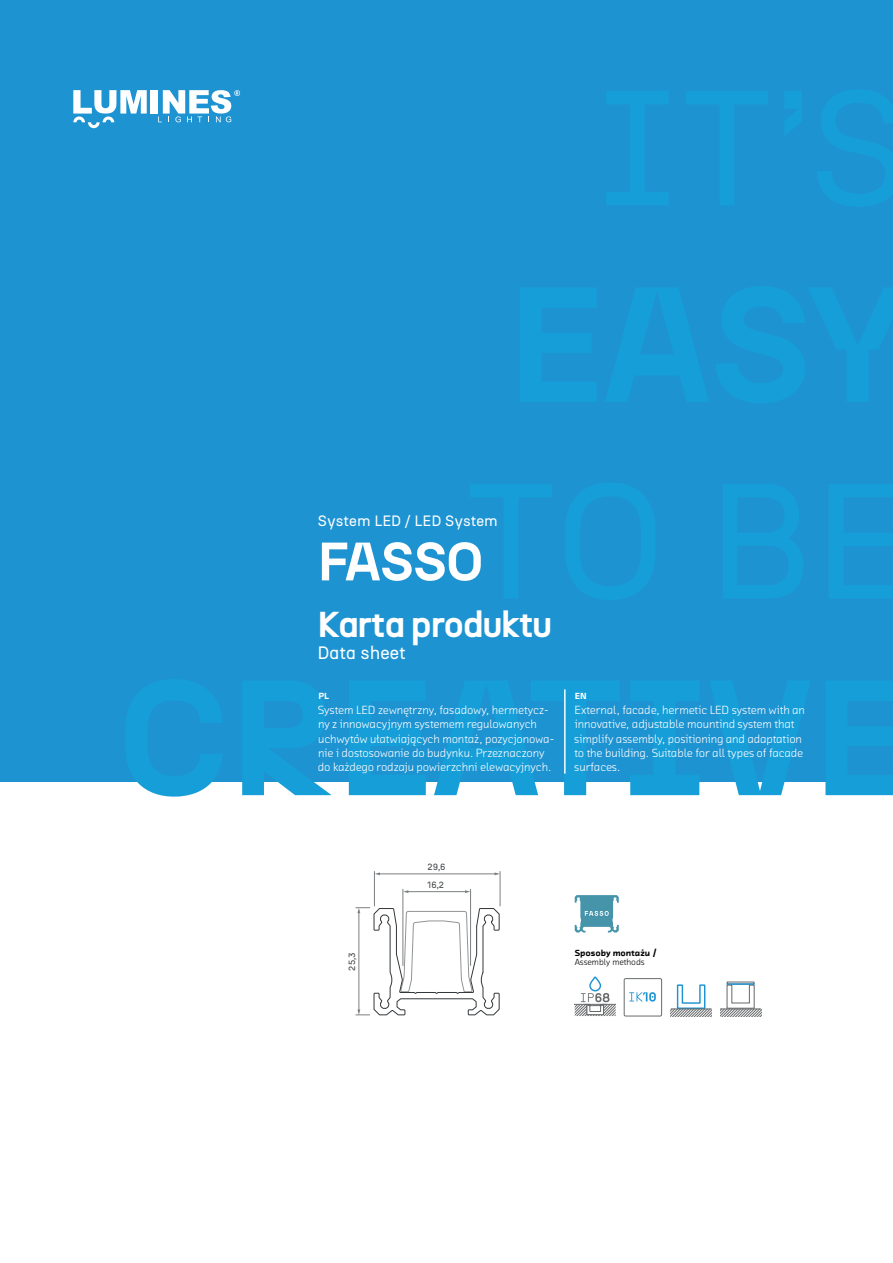
<style>
.page{position:relative;width:893px;height:1263px;background:#fff}
.page>*{position:absolute;margin:0;border:0;box-sizing:border-box;transform-origin:0 0}
.t1{font:700 54px "N27";color:#fff}
.t2{font:700 36px "N27";color:#fff}
.t3{font:18px "N27";color:#fff}
.t4{font:15px "N27";color:#fff}
.t5{font:12px/14.4px "Chambers Sans Pro";color:#fff}
.t6{font:900 9px "Chambers Sans Pro";letter-spacing:-.01em;color:#000001}
.t7{font:9px "Chambers Sans Pro";letter-spacing:-.01em;color:#000001}
.t8{font:9px "N27";color:#333739}
.t9{font:900 9px "Chambers Sans Pro";color:#fff}
</style>
<div class="page">
<svg style="left:575px;top:895px;width:44px;height:37px"></svg>
<div style="left:0;top:0;width:893px;height:781px;background:#1e93d2"></div>
<svg style="left:607px;top:91px;width:61px;height:114px"></svg>
<svg style="left:686px;top:91px;width:82px;height:114px"></svg>
<svg style="left:785px;top:91px;width:17px;height:44px"></svg>
<svg style="left:818px;top:90px;width:75px;height:116px"></svg>
<svg style="left:520px;top:288px;width:76px;height:114px"></svg>
<svg style="left:606px;top:288px;width:102px;height:114px"></svg>
<svg style="left:716px;top:286px;width:177px;height:117px"></svg>
<svg style="left:470px;top:484px;width:82px;height:114px"></svg>
<svg style="left:566px;top:483px;width:89px;height:117px"></svg>
<svg style="left:723px;top:484px;width:80px;height:114px"></svg>
<svg style="left:829px;top:484px;width:64px;height:114px"></svg>
<svg style="left:126px;top:680px;width:96px;height:117px"></svg>
<svg style="left:242px;top:681px;width:90px;height:114px"></svg>
<svg style="left:349px;top:681px;width:77px;height:114px"></svg>
<svg style="left:434px;top:681px;width:186px;height:114px"></svg>
<svg style="left:630px;top:681px;width:69px;height:114px"></svg>
<svg style="left:709px;top:681px;width:102px;height:114px"></svg>
<svg style="left:825px;top:681px;width:68px;height:114px"></svg>
<svg style="left:73px;top:90px;width:74px;height:38px"></svg>
<div style="left:151px;top:90px;width:7px;height:24px;background:#fff"></div>
<svg style="left:158px;top:90px;width:82px;height:32px"></svg>
<hr style="left:565px;top:689px;width:1px;height:84px;background:#fff">
<div style="left:589px;top:976px;width:12px;height:15px;border:1px solid #1e93d2;border-radius:5px"></div>
<svg style="left:575px;top:993px;width:41px;height:23px"></svg>
<svg style="left:671px;top:984px;width:41px;height:32px"></svg>
<hr style="left:671px;top:1008px;width:41px;height:1px;background:#67696a">
<svg style="left:720px;top:984px;width:41px;height:32px"></svg>
<hr style="left:720px;top:1008px;width:41px;height:1px;background:#67696a">
<hr style="left:727px;top:983px;width:27px;height:2px;background:#1e93d2">
<hr style="left:374px;top:871px;width:1px;height:35px;background:#7c7f81">
<hr style="left:500px;top:871px;width:1px;height:35px;background:#7c7f81">
<hr style="left:379px;top:874px;width:117px;height:1px;background:#7c7f81">
<svg style="left:356px;top:882px;width:144px;height:134px"></svg>
<svg style="left:629px;top:992px;width:27px;height:9px"></svg>
<div style="left:624px;top:978px;width:38px;height:38px;border:1px solid #686c6c;border-radius:2px"></div>
<p class="t4" style="left:318px;top:512px;width:181px">System LED / LED System</p>
<h1 class="t1" style="left:318px;top:528px;width:167px">FASSO</h1>
<h2 class="t2" style="left:318px;top:602px;width:236px">Karta produktu</h2>
<h3 class="t3" style="left:317px;top:641px;width:90px">Data sheet</h3>
<p class="t9" style="left:319px;top:690px;width:12px">PL</p>
<p class="t5" style="left:318px;top:702px;width:239px">System LED zewnętrzny, fasadowy, hermetycz&shy;ny z innowacyjnym systemem regulowanych uchwytów ułatwiających montaż, pozycjonowa&shy;nie i dostosowanie do budynku. Przeznaczony do każdego rodzaju powierzchni elewacyjnych.</p>
<p class="t9" style="left:575px;top:690px;width:13px">EN</p>
<p class="t5" style="left:574px;top:702px;width:232px">External, facade, hermetic LED system with an innovative, adjustable mountind system that simplify assembly, positioning and adaptation to the building. Suitable for all types of facade surfaces.</p>
<p class="t8" style="left:347px;top:970px;width:20px;rotate:-90deg">25,3</p>
<p class="t8" style="left:427px;top:861px;width:20px">29,6</p>
<p class="t8" style="left:427px;top:879px;width:18px">16,2</p>
<p class="t6" style="left:575px;top:947px;width:84px">Sposoby montażu /</p>
<p class="t7" style="left:575px;top:957px;width:71px">Assembly methods</p>
</div>
